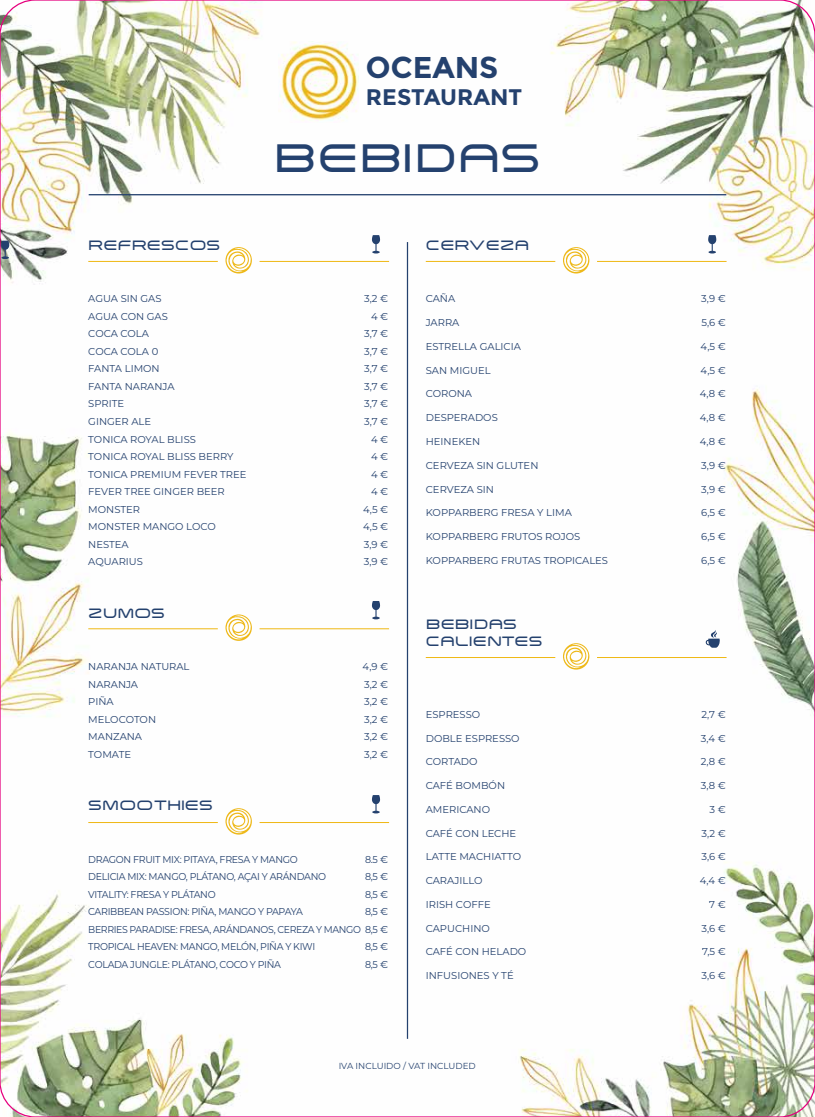
<style>
.page{position:relative;width:815px;height:1117px;background:#fff}
.page>*{position:absolute;margin:0;border:0;box-sizing:border-box;transform-origin:0 0}
.t1{font:500 40.25px "Arkitech";color:#24416e}
.t2{font:700 30px "Montserrat";color:#24416e}
.t3{font:700 22.5px "Montserrat";color:#24416e}
.t4{font:500 13.75px/17.5px "Arkitech";color:#24416e}
.t5{font:10px "Montserrat";color:#24416e}
.t6{font:10px "Montserrat";letter-spacing:-.03em;color:#24416e;scale:.95 1}
.t7{font:10px/17.5px "Montserrat";color:#24416e;text-align:justify;scale:.95 1}
.t8{font:8.75px "Montserrat";color:#24416e}
</style>
<div class="page">
<img style="left:0;top:0;width:815px;height:1116px">
<hr style="left:407px;top:242px;width:1px;height:796px;background:#24416e">
<hr style="left:89px;top:194px;width:637px;height:1px;background:#24416e">
<img style="left:278px;top:41px;width:81px;height:81px">
<svg style="left:372px;top:235px;width:8px;height:18px"></svg>
<svg style="left:372px;top:794px;width:8px;height:19px"></svg>
<svg style="left:372px;top:601px;width:8px;height:18px"></svg>
<svg style="left:708px;top:235px;width:8px;height:18px"></svg>
<svg style="left:2px;top:240px;width:7px;height:19px"></svg>
<hr style="left:88px;top:261px;width:130px;height:1px;background:#efb814">
<hr style="left:260px;top:261px;width:129px;height:1px;background:#efb814">
<svg style="left:225px;top:247px;width:27px;height:26px"></svg>
<hr style="left:88px;top:628px;width:130px;height:1px;background:#efb814">
<hr style="left:260px;top:628px;width:129px;height:1px;background:#efb814">
<svg style="left:225px;top:614px;width:27px;height:27px"></svg>
<hr style="left:88px;top:822px;width:130px;height:1px;background:#efb814">
<hr style="left:260px;top:822px;width:129px;height:1px;background:#efb814">
<svg style="left:225px;top:808px;width:27px;height:26px"></svg>
<hr style="left:426px;top:261px;width:129px;height:1px;background:#efb814">
<hr style="left:597px;top:261px;width:130px;height:1px;background:#efb814">
<svg style="left:563px;top:247px;width:26px;height:26px"></svg>
<hr style="left:426px;top:657px;width:129px;height:1px;background:#efb814">
<hr style="left:597px;top:657px;width:130px;height:1px;background:#efb814">
<svg style="left:563px;top:643px;width:26px;height:26px"></svg>
<svg style="left:705px;top:629px;width:15px;height:18px"></svg>
<h2 class="t2" style="left:366px;top:50px;width:134px">OCEANS</h2>
<h3 class="t3" style="left:366px;top:84px;width:158px">RESTAURANT</h3>
<h1 class="t1" style="left:274px;top:131px;width:269px">BEBIDAS</h1>
<h3 class="t4" style="left:88px;top:236px;width:134px">REFRESCOS</h3>
<h3 class="t4" style="left:426px;top:236px;width:105px">CERVEZA</h3>
<p class="t5" style="left:88px;top:292px;width:75px">AGUA SIN GAS</p>
<p class="t5" style="left:364px;top:292px;width:26px">3,2 €</p>
<p class="t5" style="left:88px;top:309px;width:81px">AGUA CON GAS</p>
<p class="t5" style="left:371px;top:309px;width:19px">4 €</p>
<p class="t5" style="left:88px;top:327px;width:62px">COCA COLA</p>
<p class="t5" style="left:364px;top:327px;width:26px">3,7 €</p>
<p class="t5" style="left:88px;top:344px;width:71px">COCA COLA 0</p>
<p class="t5" style="left:364px;top:344px;width:26px">3,7 €</p>
<p class="t5" style="left:88px;top:362px;width:73px">FANTA LIMON</p>
<p class="t5" style="left:364px;top:362px;width:26px">3,7 €</p>
<p class="t5" style="left:88px;top:379px;width:88px">FANTA NARANJA</p>
<p class="t5" style="left:364px;top:379px;width:26px">3,7 €</p>
<p class="t5" style="left:88px;top:397px;width:37px">SPRITE</p>
<p class="t5" style="left:364px;top:397px;width:26px">3,7 €</p>
<p class="t5" style="left:88px;top:414px;width:64px">GINGER ALE</p>
<p class="t5" style="left:364px;top:414px;width:26px">3,7 €</p>
<p class="t5" style="left:88px;top:432px;width:109px">TONICA ROYAL BLISS</p>
<p class="t5" style="left:371px;top:432px;width:19px">4 €</p>
<p class="t5" style="left:88px;top:449px;width:147px">TONICA ROYAL BLISS BERRY</p>
<p class="t5" style="left:371px;top:449px;width:19px">4 €</p>
<p class="t5" style="left:88px;top:467px;width:160px">TONICA PREMIUM FEVER TREE</p>
<p class="t5" style="left:371px;top:467px;width:19px">4 €</p>
<p class="t5" style="left:88px;top:484px;width:138px">FEVER TREE GINGER BEER</p>
<p class="t5" style="left:371px;top:484px;width:19px">4 €</p>
<p class="t5" style="left:88px;top:502px;width:53px">MONSTER</p>
<p class="t5" style="left:363px;top:502px;width:27px">4,5 €</p>
<p class="t5" style="left:88px;top:519px;width:129px">MONSTER MANGO LOCO</p>
<p class="t5" style="left:363px;top:519px;width:27px">4,5 €</p>
<p class="t5" style="left:88px;top:537px;width:42px">NESTEA</p>
<p class="t5" style="left:364px;top:537px;width:26px">3,9 €</p>
<p class="t5" style="left:88px;top:554px;width:56px">AQUARIUS</p>
<p class="t5" style="left:364px;top:554px;width:26px">3,9 €</p>
<h3 class="t4" style="left:88px;top:603px;width:78px">ZUMOS</h3>
<p class="t5" style="left:88px;top:659px;width:103px">NARANJA NATURAL</p>
<p class="t5" style="left:363px;top:659px;width:27px">4,9 €</p>
<p class="t5" style="left:88px;top:677px;width:51px">NARANJA</p>
<p class="t5" style="left:364px;top:677px;width:26px">3,2 €</p>
<p class="t5" style="left:88px;top:694px;width:27px">PIÑA</p>
<p class="t5" style="left:364px;top:694px;width:26px">3,2 €</p>
<p class="t5" style="left:88px;top:712px;width:69px">MELOCOTON</p>
<p class="t5" style="left:364px;top:712px;width:26px">3,2 €</p>
<p class="t5" style="left:88px;top:729px;width:55px">MANZANA</p>
<p class="t5" style="left:364px;top:729px;width:26px">3,2 €</p>
<p class="t5" style="left:88px;top:747px;width:44px">TOMATE</p>
<p class="t5" style="left:364px;top:747px;width:26px">3,2 €</p>
<h3 class="t4" style="left:88px;top:796px;width:126px">SMOOTHIES</h3>
<p class="t6" style="left:88px;top:852px;width:222px">DRAGON FRUIT MIX: PITAYA, FRESA Y MANGO</p>
<p class="t7" style="left:365px;top:850px;width:26px">8.5 €</p>
<p class="t6" style="left:88px;top:869px;width:252px">DELICIA MIX: MANGO, PLÁTANO, AÇAI Y ARÁNDANO</p>
<p class="t7" style="left:365px;top:867px;width:26px">8,5 €</p>
<p class="t6" style="left:88px;top:887px;width:136px">VITALITY: FRESA Y PLÁTANO</p>
<p class="t7" style="left:365px;top:885px;width:26px">8,5 €</p>
<p class="t6" style="left:88px;top:904px;width:227px">CARIBBEAN PASSION: PIÑA, MANGO Y PAPAYA</p>
<p class="t7" style="left:88px;top:902px;width:317px;text-indent:277px">8,5 € BERRIES PARADISE: FRESA, ARÁNDANOS, CEREZA Y MANGO 8,5 € TROPICAL HEAVEN: MANGO, MELÓN, PIÑA Y KIWI</p>
<p class="t7" style="left:365px;top:937px;width:26px">8,5 €</p>
<p class="t6" style="left:88px;top:957px;width:204px">COLADA JUNGLE: PLÁTANO, COCO Y PIÑA</p>
<p class="t7" style="left:365px;top:955px;width:26px">8,5 €</p>
<p class="t5" style="left:426px;top:292px;width:31px">CAÑA</p>
<p class="t5" style="left:701px;top:292px;width:26px">3,9 €</p>
<p class="t5" style="left:426px;top:316px;width:35px">JARRA</p>
<p class="t5" style="left:701px;top:316px;width:26px">5,6 €</p>
<p class="t5" style="left:426px;top:339px;width:97px">ESTRELLA GALICIA</p>
<p class="t5" style="left:701px;top:339px;width:27px">4,5 €</p>
<p class="t5" style="left:426px;top:363px;width:66px">SAN MIGUEL</p>
<p class="t5" style="left:701px;top:363px;width:27px">4,5 €</p>
<p class="t5" style="left:426px;top:387px;width:48px">CORONA</p>
<p class="t5" style="left:700px;top:387px;width:28px">4,8 €</p>
<p class="t5" style="left:426px;top:411px;width:74px">DESPERADOS</p>
<p class="t5" style="left:700px;top:411px;width:28px">4,8 €</p>
<p class="t5" style="left:426px;top:434px;width:56px">HEINEKEN</p>
<p class="t5" style="left:700px;top:434px;width:28px">4,8 €</p>
<p class="t5" style="left:426px;top:458px;width:114px">CERVEZA SIN GLUTEN</p>
<p class="t5" style="left:701px;top:458px;width:26px">3,9 €</p>
<p class="t5" style="left:426px;top:482px;width:70px">CERVEZA SIN</p>
<p class="t5" style="left:701px;top:482px;width:26px">3,9 €</p>
<p class="t5" style="left:426px;top:506px;width:148px">KOPPARBERG FRESA Y LIMA</p>
<p class="t5" style="left:701px;top:506px;width:26px">6,5 €</p>
<p class="t5" style="left:426px;top:529px;width:156px">KOPPARBERG FRUTOS ROJOS</p>
<p class="t5" style="left:701px;top:529px;width:26px">6,5 €</p>
<p class="t5" style="left:426px;top:553px;width:184px">KOPPARBERG FRUTAS TROPICALES</p>
<p class="t5" style="left:701px;top:553px;width:26px">6,5 €</p>
<h3 class="t4" style="left:426px;top:614px;width:118px">BEBIDAS<br>CALIENTES</h3>
<p class="t5" style="left:426px;top:707px;width:56px">ESPRESSO</p>
<p class="t5" style="left:701px;top:707px;width:26px">2,7 €</p>
<p class="t5" style="left:426px;top:731px;width:95px">DOBLE ESPRESSO</p>
<p class="t5" style="left:701px;top:731px;width:26px">3,4 €</p>
<p class="t5" style="left:426px;top:754px;width:53px">CORTADO</p>
<p class="t5" style="left:701px;top:754px;width:27px">2,8 €</p>
<p class="t5" style="left:426px;top:778px;width:81px">CAFÉ BOMBÓN</p>
<p class="t5" style="left:701px;top:778px;width:26px">3,8 €</p>
<p class="t5" style="left:426px;top:802px;width:66px">AMERICANO</p>
<p class="t5" style="left:709px;top:802px;width:18px">3 €</p>
<p class="t5" style="left:426px;top:826px;width:92px">CAFÉ CON LECHE</p>
<p class="t5" style="left:702px;top:826px;width:26px">3,2 €</p>
<p class="t5" style="left:426px;top:849px;width:97px">LATTE MACHIATTO</p>
<p class="t5" style="left:701px;top:849px;width:26px">3,6 €</p>
<p class="t5" style="left:426px;top:873px;width:58px">CARAJILLO</p>
<p class="t5" style="left:700px;top:873px;width:28px">4,4 €</p>
<p class="t5" style="left:426px;top:897px;width:66px">IRISH COFFE</p>
<p class="t5" style="left:709px;top:897px;width:18px">7 €</p>
<p class="t5" style="left:426px;top:921px;width:66px">CAPUCHINO</p>
<p class="t5" style="left:701px;top:921px;width:26px">3,6 €</p>
<p class="t5" style="left:426px;top:944px;width:102px">CAFÉ CON HELADO</p>
<p class="t5" style="left:702px;top:944px;width:25px">7,5 €</p>
<p class="t5" style="left:426px;top:968px;width:89px">INFUSIONES Y TÉ</p>
<p class="t5" style="left:701px;top:968px;width:26px">3,6 €</p>
<p class="t8" style="left:339px;top:1059px;width:139px">IVA INCLUIDO / VAT INCLUDED</p>
</div>
